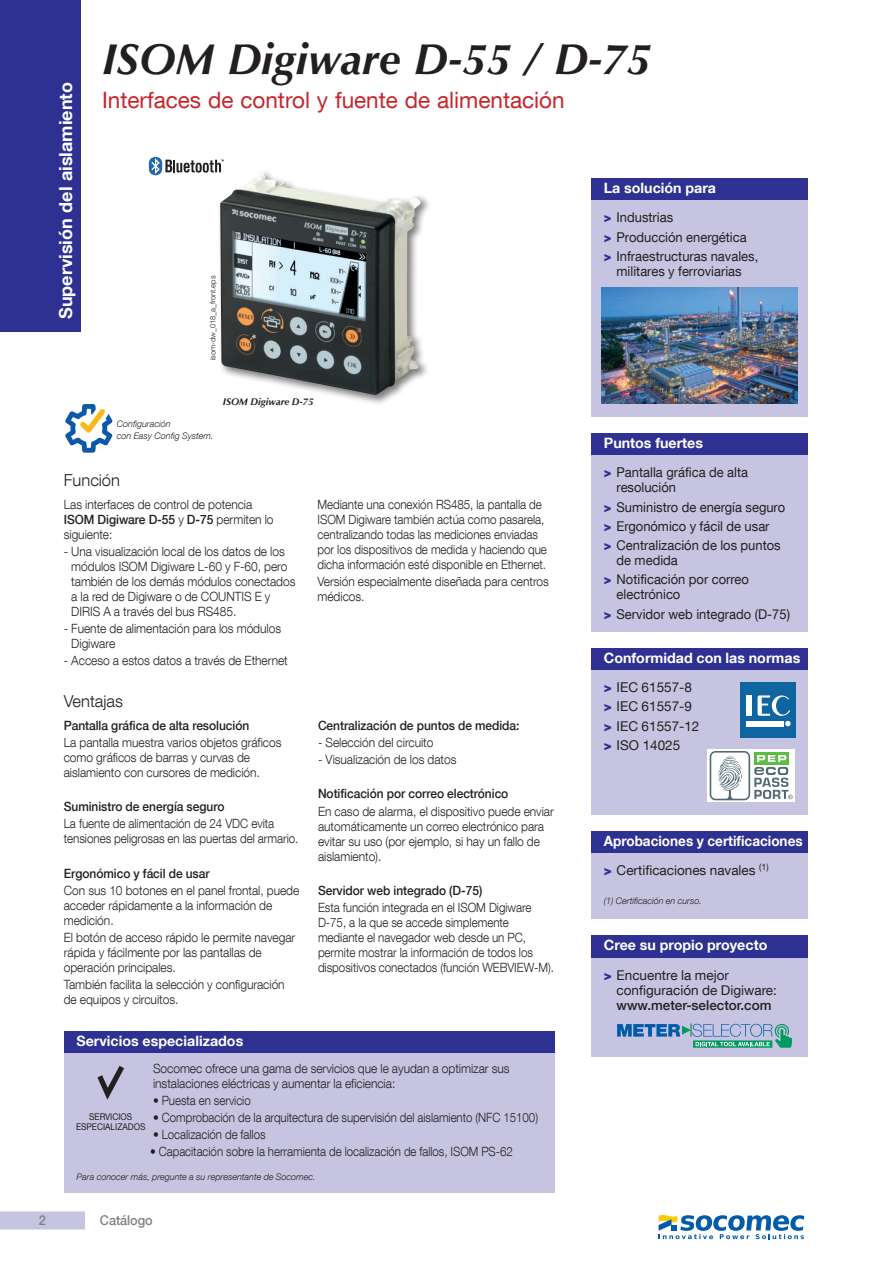
<style>
.page{position:relative;width:893px;height:1263px;background:#fff}
.page>*{position:absolute;margin:0;border:0;box-sizing:border-box;transform-origin:0 0}
.t1{font:italic 700 43.5px "Optima LT Std";color:#231f20}
.t2{font:22.5px "Helvetica Neue LT Com";color:#c8242b}
.t3{font:700 18px "Helvetica Neue LT Com";color:#fff}
.t4{font:300 16.5px "Helvetica Neue LT Com";color:#231f20}
.t5{font:700 14.25px "Helvetica Neue LT Com";color:#fff}
.t6{font:700 14.25px "Helvetica Neue LT Com";color:#fff;scale:.95 1}
.t7{font:13.5px/19.2px "Helvetica Neue LT Com";color:#231f20;scale:.96 1}
.t8{font:13.5px/19.2px "Helvetica Neue LT Com";color:#231f20}
.t9{font:500 13.5px "Helvetica Neue LT Com";color:#231f20}
.t10{font:500 13.5px "Helvetica Neue LT Com";letter-spacing:-.005em;color:#808285;scale:.94 1}
.t11{font:300 12.75px/15px "Helvetica Neue LT Com";letter-spacing:-.005em;color:#231f20;scale:.94 1}
.t12{font:300 12.75px/15px "Helvetica Neue LT Com";letter-spacing:-.005em;color:#231f20;scale:.91 1}
.t13{font:500 12.75px "Helvetica Neue LT Com";letter-spacing:-.005em;color:#231f20;scale:.94 1}
.t14{font:300 12.75px "Helvetica Neue LT Com";letter-spacing:-.005em;color:#231f20;scale:.9 1}
.t15{font:italic 700 9.75px "Optima LT Std";color:#231f20}
.t16{font:9.3px/10.4px "Helvetica Neue LT Com";color:#231f20;text-align:center;scale:.9 1}
.t17{font:italic 300 9px/12px "Helvetica Neue LT Com";color:#231f20}
.t18{font:300 7.5px "Helvetica Neue LT Com";color:#231f20}
.s1{font-weight:900;color:#2e3092}
.s2{font-weight:500}
</style>
<div class="page">
<div style="left:0;top:1211px;width:85px;height:18px;background:#c6c4e1"></div>
<div style="left:0;top:0;width:81px;height:332px;background:#2e3092"></div>
<div style="left:591px;top:200px;width:217px;height:217px;background:#c6c4e1"></div>
<div style="left:591px;top:179px;width:217px;height:21px;background:#2e3092"></div>
<img style="left:602px;top:287px;width:195px;height:117px">
<div style="left:591px;top:455px;width:217px;height:176px;background:#c6c4e1"></div>
<div style="left:591px;top:434px;width:217px;height:21px;background:#2e3092"></div>
<div style="left:591px;top:852px;width:217px;height:66px;background:#c6c4e1"></div>
<div style="left:591px;top:831px;width:217px;height:21px;background:#2e3092"></div>
<div style="left:591px;top:670px;width:217px;height:144px;background:#c6c4e1"></div>
<div style="left:591px;top:648px;width:217px;height:22px;background:#2e3092"></div>
<div style="left:740px;top:682px;width:55px;height:55px;background:#0e659f"></div>
<hr style="left:746px;top:721px;width:37px;height:1px;background:#fff">
<hr style="left:746px;top:723px;width:37px;height:1px;background:#fff">
<hr style="left:746px;top:725px;width:37px;height:1px;background:#fff">
<div style="left:746px;top:695px;width:5px;height:21px;background:#fff"></div>
<svg style="left:758px;top:695px;width:33px;height:31px"></svg>
<svg style="left:707px;top:749px;width:88px;height:53px"></svg>
<svg style="left:710px;top:751px;width:83px;height:49px"></svg>
<div style="left:217px;top:169px;width:215px;height:237px;background:#231f20;opacity:.6"></div>
<img style="left:220px;top:172px;width:201px;height:223px">
<div style="left:591px;top:958px;width:217px;height:99px;background:#c6c4e1"></div>
<div style="left:591px;top:935px;width:217px;height:23px;background:#2e3092"></div>
<svg style="left:617px;top:1023px;width:175px;height:25px"></svg>
<svg style="left:65px;top:404px;width:48px;height:49px"></svg>
<div style="left:64px;top:1051px;width:490px;height:142px;background:#c6c4e1"></div>
<div style="left:64px;top:1032px;width:490px;height:21px;background:#2e3092"></div>
<svg style="left:97px;top:1066px;width:27px;height:34px"></svg>
<svg style="left:149px;top:157px;width:75px;height:18px"></svg>
<svg style="left:659px;top:1215px;width:145px;height:24px"></svg>
<h3 class="t3" style="left:54px;top:319px;width:238px;rotate:-90deg">Supervisión del aislamiento</h3>
<h1 class="t1" style="left:102px;top:34px;width:550px">ISOM Digiware D-55 / D-75</h1>
<h2 class="t2" style="left:102px;top:86px;width:464px">Interfaces de control y fuente de alimentación</h2>
<p class="t18" style="left:208px;top:360px;width:86px;rotate:-90deg">isom-dw_018_a_front.eps</p>
<p class="t17" style="left:117px;top:418px;width:98px">Configuración<br>con Easy Config System.</p>
<p class="t15" style="left:223px;top:396px;width:92px">ISOM Digiware D-75</p>
<p class="t5" style="left:604px;top:179px;width:114px">La solución para</p>
<p class="t7" style="left:604px;top:208px;width:162px"><span class="s1">&gt;</span> Industrias<br><span class="s1">&gt;</span> Producción energética<br><span class="s1">&gt;</span> Infraestructuras navales,</p>
<p class="t7" style="left:617px;top:261px;width:132px">militares y ferroviarias</p>
<p class="t5" style="left:604px;top:434px;width:101px">Puntos fuertes</p>
<p class="t4" style="left:64px;top:470px;width:58px">Función</p>
<p class="t11" style="left:64px;top:496px;width:225px">Las interfaces de control de potencia<br><span class="s2">ISOM Digiware D-55</span> y <span class="s2">D-75</span> permiten lo siguiente:</p>
<p class="t11" style="left:71px;top:544px;width:240px;text-indent:-8px">- Una visualización local de los datos de los módulos ISOM Digiware L-60 y F-60, pero también de los demás módulos conectados a la red de Digiware o de COUNTIS E y DIRIS A a través del bus RS485.</p>
<p class="t11" style="left:71px;top:621px;width:225px;text-indent:-8px">- Fuente de alimentación para los módulos<br>Digiware</p>
<p class="t11" style="left:64px;top:653px;width:240px">- Acceso a estos datos a través de Ethernet</p>
<p class="t4" style="left:64px;top:691px;width:61px">Ventajas</p>
<p class="t13" style="left:64px;top:718px;width:199px">Pantalla gráfica de alta resolución</p>
<p class="t11" style="left:64px;top:735px;width:233px">La pantalla muestra varios objetos gráficos como gráficos de barras y curvas de aislamiento con cursores de medición.</p>
<p class="t13" style="left:64px;top:799px;width:172px">Suministro de energía seguro</p>
<p class="t12" style="left:64px;top:816px;width:259px">La fuente de alimentación de 24 VDC evita tensiones peligrosas en las puertas del armario.</p>
<p class="t13" style="left:64px;top:865px;width:157px">Ergonómico y fácil de usar</p>
<p class="t11" style="left:64px;top:882px;width:252px">Con sus 10 botones en el panel frontal, puede acceder rápidamente a la información de medición.</p>
<p class="t11" style="left:64px;top:930px;width:248px">El botón de acceso rápido le permite navegar rápida y fácilmente por las pantallas de operación principales.</p>
<p class="t11" style="left:64px;top:977px;width:237px">También facilita la selección y configuración de equipos y circuitos.</p>
<p class="t5" style="left:77px;top:1032px;width:168px">Servicios especializados</p>
<p class="t12" style="left:317px;top:496px;width:254px">Mediante una conexión RS485, la pantalla de ISOM Digiware también actúa como pasarela, centralizando todas las mediciones enviadas por los dispositivos de medida y haciendo que dicha información esté disponible en Ethernet.</p>
<p class="t11" style="left:317px;top:573px;width:248px">Versión especialmente diseñada para centros médicos.</p>
<p class="t13" style="left:318px;top:718px;width:216px">Centralización de puntos de medida:</p>
<p class="t11" style="left:318px;top:735px;width:124px">- Selección del circuito</p>
<p class="t11" style="left:318px;top:752px;width:149px">- Visualización de los datos</p>
<p class="t13" style="left:318px;top:786px;width:204px">Notificación por correo electrónico</p>
<p class="t11" style="left:318px;top:803px;width:252px">En caso de alarma, el dispositivo puede enviar automáticamente un correo electrónico para evitar su uso (por ejemplo, si hay un fallo de aislamiento).</p>
<p class="t13" style="left:318px;top:882px;width:176px">Servidor web integrado (D-75)</p>
<p class="t12" style="left:318px;top:900px;width:261px">Esta función integrada en el ISOM Digiware D-75, a la que se accede simplemente mediante el navegador web desde un PC, permite mostrar la información de todos los dispositivos conectados (función WEBVIEW-M).</p>
<p class="t11" style="left:153px;top:1060px;width:381px">Socomec ofrece una gama de servicios que le ayudan a optimizar sus instalaciones eléctricas y aumentar la eficiencia:</p>
<p class="t14" style="left:153px;top:1092px;width:110px">• Puesta en servicio</p>
<p class="t14" style="left:153px;top:1109px;width:429px">• Comprobación de la arquitectura de supervisión del aislamiento (NFC 15100)</p>
<p class="t14" style="left:153px;top:1127px;width:127px">• Localización de fallos</p>
<p class="t14" style="left:150px;top:1144px;width:405px">• Capacitación sobre la herramienta de localización de fallos, ISOM PS-62</p>
<p class="t17" style="left:77px;top:1171px;width:241px">Para conocer más, pregunte a su representante de Socomec.</p>
<p class="t16" style="left:76px;top:1111px;width:79px">SERVICIOS<br>ESPECIALIZADOS</p>
<p class="t10" style="left:39px;top:1212px;width:9px">2</p>
<p class="t10" style="left:100px;top:1212px;width:58px">Catálogo</p>
<p class="t7" style="left:617px;top:465px;width:138px;line-height:15px;text-indent:-13px"><span class="s1">&gt;</span> Pantalla gráfica de alta resolución</p>
<p class="t7" style="left:604px;top:497px;width:190px"><span class="s1">&gt;</span> Suministro de energía seguro <span class="s1">&gt;</span> Ergonómico y fácil de usar<br><span class="s1">&gt;</span> Centralización de los puntos</p>
<p class="t7" style="left:604px;top:550px;width:153px;text-indent:13px">de medida<br><span class="s1">&gt;</span> Notificación por correo</p>
<p class="t7" style="left:604px;top:585px;width:195px;text-indent:13px">electrónico<br><span class="s1">&gt;</span> Servidor web integrado (D-75)</p>
<p class="t5" style="left:604px;top:649px;width:198px">Conformidad con las normas</p>
<p class="t8" style="left:604px;top:677px;width:97px"><span class="s1">&gt;</span> IEC 61557-8 <span class="s1">&gt;</span> IEC 61557-9 <span class="s1">&gt;</span> IEC 61557-12 <span class="s1">&gt;</span> ISO 14025</p>
<p class="t6" style="left:604px;top:831px;width:211px">Aprobaciones y certificaciones</p>
<p class="t8" style="left:604px;top:860px;width:166px"><span class="s1">&gt;</span> Certificaciones navales <sup>(1)</sup></p>
<p class="t17" style="left:604px;top:895px;width:100px">(1) Certificación en curso.</p>
<p class="t5" style="left:604px;top:936px;width:165px">Cree su propio proyecto</p>
<p class="t8" style="left:617px;top:967px;width:162px;line-height:15px;text-indent:-13px"><span class="s1">&gt;</span> Encuentre la mejor configuración de Digiware:</p>
<p class="t9" style="left:617px;top:997px;width:156px">www.meter-selector.com</p>
</div>
